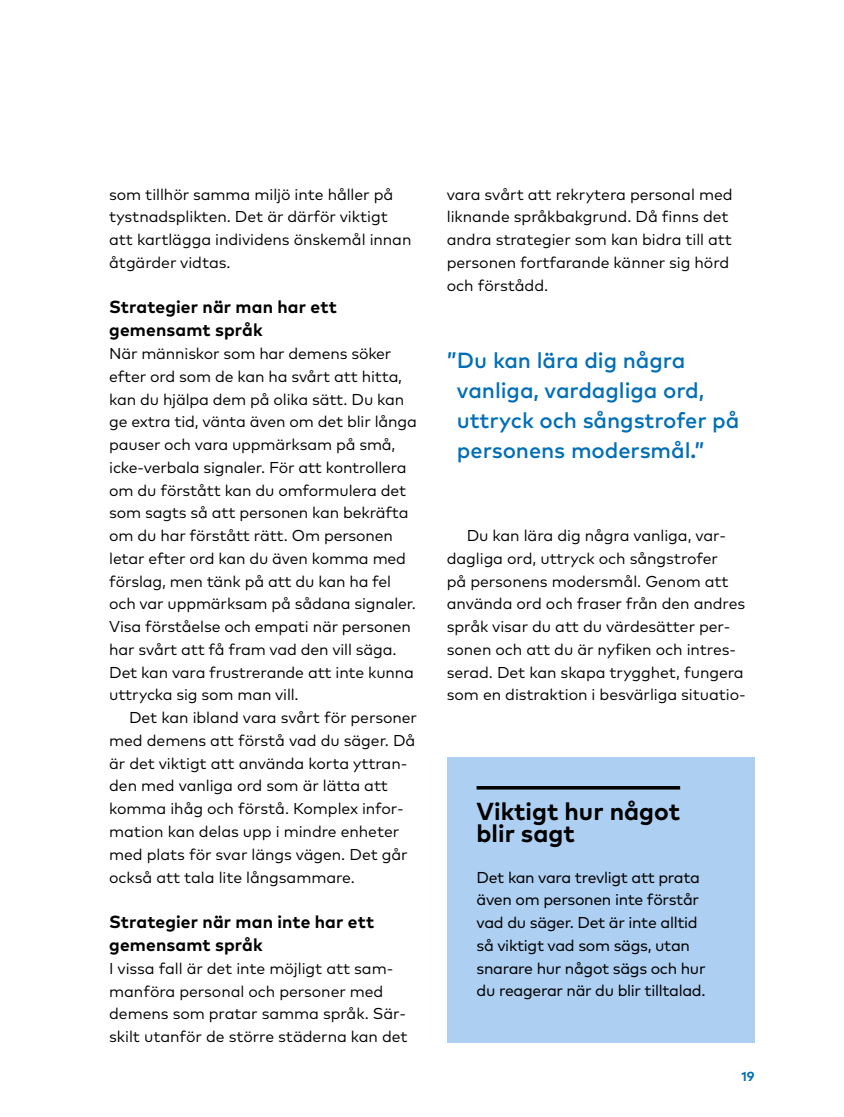
<style>
.page{position:relative;width:844px;height:1117px;background:#fff}
.page>*{position:absolute;margin:0;border:0;box-sizing:border-box;transform-origin:0 0}
.t1{font:700 24.5px/22.8px "Mark Pro";color:#000}
.t2{font:500 21.88px/29.8px "Mark Pro";letter-spacing:-.005em;color:#006eb6}
.t3{font:700 17.5px/22.8px "Mark Pro";letter-spacing:.005em;color:#000}
.t4{font:15.75px/22.8px "Mark Pro";letter-spacing:-.005em;color:#000}
.t5{font:15.75px/22.8px "Mark Pro";letter-spacing:-.02em;color:#000}
.t6{font:700 13.12px "Mark Pro";color:#006eb6}
</style>
<div class="page">
<div style="left:446px;top:756px;width:308px;height:286px;background:#adcff1"></div>
<svg style="left:476px;top:786px;width:204px;height:3px"></svg>
<p class="t4" style="left:109px;top:181px;width:304px">som tillhör samma miljö inte håller på tystnadsplikten. Det är därför viktigt att kartlägga individens önskemål innan åtgärder vidtas.</p>
<p class="t3" style="left:109px;top:294px;width:229px">Strategier när man har ett gemensamt språk</p>
<p class="t4" style="left:109px;top:341px;width:309px">När människor som har demens söker efter ord som de kan ha svårt att hitta, kan du hjälpa dem på olika sätt. Du kan ge extra tid, vänta även om det blir långa pauser och vara uppmärksam på små, icke-verbala signaler. För att kontrollera om du förstått kan du omformulera det som sagts så att personen kan bekräfta om du har förstått rätt. Om personen letar efter ord kan du även komma med förslag, men tänk på att du kan ha fel och var uppmärksam på sådana signaler.<br>Visa förståelse och empati när personen har svårt att få fram vad den vill säga.<br>Det kan vara frustrerande att inte kunna uttrycka sig som man vill.</p>
<p class="t4" style="left:109px;top:704px;width:309px;text-indent:20px">Det kan ibland vara svårt för personer med demens att förstå vad du säger. Då är det viktigt att använda korta yttran&shy;den med vanliga ord som är lätta att komma ihåg och förstå. Komplex infor&shy;mation kan delas upp i mindre enheter med plats för svar längs vägen. Det går också att tala lite långsammare.</p>
<p class="t3" style="left:109px;top:908px;width:266px">Strategier när man inte har ett gemensamt språk</p>
<p class="t4" style="left:109px;top:955px;width:300px">I vissa fall är det inte möjligt att sam&shy;manföra personal och personer med demens som pratar samma språk. Sär&shy;skilt utanför de större städerna kan det</p>
<p class="t4" style="left:446px;top:181px;width:287px">vara svårt att rekrytera personal med liknande språkbakgrund. Då finns det andra strategier som kan bidra till att personen fortfarande känner sig hörd och förstådd.</p>
<h2 class="t2" style="left:457px;top:344px;width:284px;text-indent:-10px">”Du kan lära dig några vanliga, vardagliga ord, uttryck och sångstrofer på personens modersmål.”</h2>
<p class="t4" style="left:446px;top:523px;width:300px;text-indent:20px">Du kan lära dig några vanliga, var&shy;dagliga ord, uttryck och sångstrofer<br>på personens modersmål. Genom att använda ord och fraser från den andres språk visar du att du värdesätter per&shy;sonen och att du är nyfiken och intres&shy;serad. Det kan skapa trygghet, fungera som en distraktion i besvärliga situatio-</p>
<h1 class="t1" style="left:476px;top:797px;width:205px">Viktigt hur något blir sagt</h1>
<p class="t5" style="left:476px;top:864px;width:230px">Det kan vara trevligt att prata även om personen inte förstår vad du säger. Det är inte alltid så viktigt vad som sägs, utan snarare hur något sägs och hur du reagerar när du blir tilltalad.</p>
<p class="t6" style="left:741px;top:1066px;width:15px">19</p>
</div>
